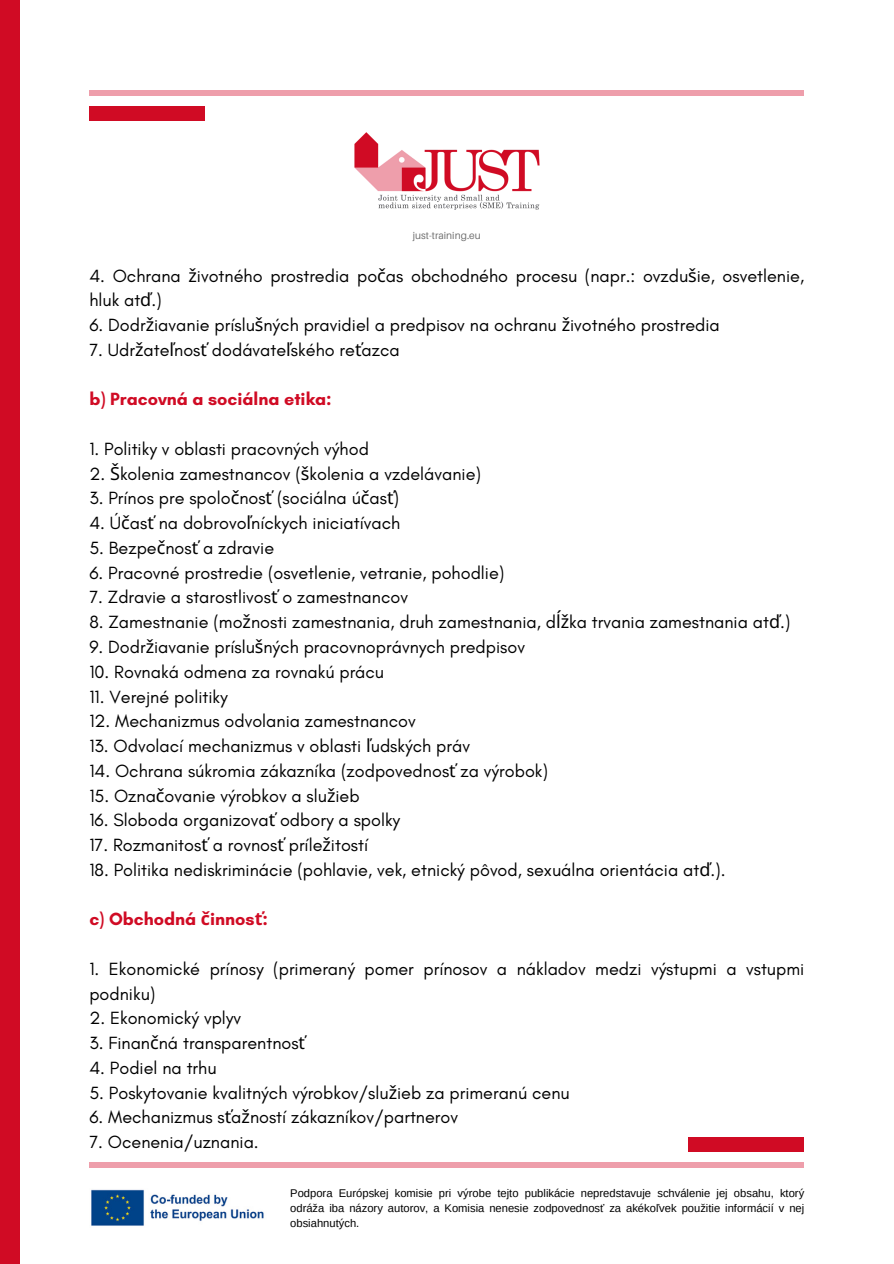
<style>
.page{position:relative;width:894px;height:1264px;background:#fff}
.page>*{position:absolute;margin:0;border:0;box-sizing:border-box;transform-origin:0 0}
.t1{font:18px/24.8px "Glacial Indifference";color:#000}
.t2{font:700 18px "Glacial Indifference";color:#d00b24}
.t3{font:11.25px/14.9px "Arimo";color:#000;text-align:justify}
.t4{font:10.2px "Aileron";color:#737373}
.s1{font-family:"Noto Sans"}
</style>
<div class="page">
<img style="left:354px;top:132px;width:186px;height:78px">
<img style="left:91px;top:1189px;width:173px;height:37px">
<div style="left:89px;top:1162px;width:715px;height:5px;background:#ee9eab"></div>
<div style="left:89px;top:90px;width:715px;height:6px;background:#ee9eab"></div>
<div style="left:89px;top:106px;width:116px;height:14px;background:#d00b24"></div>
<div style="left:688px;top:1137px;width:116px;height:14px;background:#d00b24"></div>
<div style="left:0;top:0;width:20px;height:1263px;background:#d00b24"></div>
<p class="t4" style="left:412px;top:229px;width:70px">just-training.eu</p>
<p class="t1" style="left:89px;top:263px;width:716px">4. Ochrana <span class="s1">ž</span>ivotného prostredia po<span class="s1">č</span>as obchodného procesu (napr.: ovzdu<span class="s1">š</span>ie, osvetlenie, hluk at<span class="s1">ď</span>.)</p>
<p class="t1" style="left:89px;top:312px;width:631px">6. Dodr<span class="s1">ž</span>iavanie príslu<span class="s1">š</span>ných pravidiel a predpisov na ochranu <span class="s1">ž</span>ivotného prostredia</p>
<p class="t1" style="left:89px;top:337px;width:312px">7. Udr<span class="s1">ž</span>ate<span class="s1">ľ</span>nos<span class="s1">ť</span> dodávate<span class="s1">ľ</span>ského re<span class="s1">ť</span>azca</p>
<p class="t2" style="left:89px;top:388px;width:244px">b) Pracovná a sociálna etika:</p>
<p class="t1" style="left:89px;top:436px;width:281px">1. Politiky v oblasti pracovných výhod</p>
<p class="t1" style="left:89px;top:461px;width:393px">2. <span class="s1">Š</span>kolenia zamestnancov (<span class="s1">š</span>kolenia a vzdelávanie)</p>
<p class="t1" style="left:89px;top:485px;width:311px">3. Prínos pre spolo<span class="s1">č</span>nos<span class="s1">ť</span> (sociálna ú<span class="s1">č</span>as<span class="s1">ť</span>)</p>
<p class="t1" style="left:89px;top:510px;width:312px">4. Ú<span class="s1">č</span>as<span class="s1">ť</span> na dobrovo<span class="s1">ľ</span>níckych iniciatívach</p>
<p class="t1" style="left:89px;top:535px;width:186px">5. Bezpe<span class="s1">č</span>nos<span class="s1">ť</span> a zdravie</p>
<p class="t1" style="left:89px;top:560px;width:416px">6. Pracovné prostredie (osvetlenie, vetranie, pohodlie)</p>
<p class="t1" style="left:89px;top:584px;width:320px">7. Zdravie a starostlivos<span class="s1">ť</span> o zamestnancov</p>
<p class="t1" style="left:89px;top:609px;width:702px">8. Zamestnanie (mo<span class="s1">ž</span>nosti zamestnania, druh zamestnania, d<span class="s1">ĺž</span>ka trvania zamestnania at<span class="s1">ď</span>.)</p>
<p class="t1" style="left:89px;top:634px;width:437px">9. Dodr<span class="s1">ž</span>iavanie príslu<span class="s1">š</span>ných pracovnoprávnych predpisov</p>
<p class="t1" style="left:89px;top:659px;width:296px">10. Rovnaká odmena za rovnakú prácu</p>
<p class="t1" style="left:89px;top:683px;width:140px">11. Verejné politiky</p>
<p class="t1" style="left:89px;top:708px;width:328px">12. Mechanizmus odvolania zamestnancov</p>
<p class="t1" style="left:89px;top:733px;width:382px">13. Odvolací mechanizmus v oblasti <span class="s1">ľ</span>udských práv</p>
<p class="t1" style="left:89px;top:758px;width:460px">14. Ochrana súkromia zákazníka (zodpovednos<span class="s1">ť</span> za výrobok)</p>
<p class="t1" style="left:89px;top:782px;width:272px">15. Ozna<span class="s1">č</span>ovanie výrobkov a slu<span class="s1">ž</span>ieb</p>
<p class="t1" style="left:89px;top:807px;width:312px">16. Sloboda organizova<span class="s1">ť</span> odbory a spolky</p>
<p class="t1" style="left:89px;top:832px;width:280px">17. Rozmanitos<span class="s1">ť</span> a rovnos<span class="s1">ť</span> príle<span class="s1">ž</span>itostí</p>
<p class="t1" style="left:89px;top:857px;width:637px">18. Politika nediskriminácie (pohlavie, vek, etnický pôvod, sexuálna orientácia at<span class="s1">ď</span>.).</p>
<p class="t2" style="left:89px;top:908px;width:180px">c) Obchodná <span class="s1">č</span>innos<span class="s1">ť</span>:</p>
<p class="t1" style="left:89px;top:956px;width:716px">1. Ekonomické prínosy (primeraný pomer prínosov a nákladov medzi výstupmi a vstupmi podniku)</p>
<p class="t1" style="left:89px;top:1005px;width:153px">2. Ekonomický vplyv</p>
<p class="t1" style="left:89px;top:1030px;width:217px">3. Finan<span class="s1">č</span>ná transparentnos<span class="s1">ť</span></p>
<p class="t1" style="left:89px;top:1055px;width:129px">4. Podiel na trhu</p>
<p class="t1" style="left:89px;top:1079px;width:481px">5. Poskytovanie kvalitných výrobkov/slu<span class="s1">ž</span>ieb za primeranú cenu</p>
<p class="t1" style="left:89px;top:1104px;width:370px">6. Mechanizmus s<span class="s1">ť</span>a<span class="s1">ž</span>ností zákazníkov/partnerov</p>
<p class="t1" style="left:89px;top:1129px;width:171px">7. Ocenenia/uznania.</p>
<p class="t3" style="left:290px;top:1185px;width:515px">Podpora Európskej komisie pri výrobe tejto publikácie nepredstavuje schválenie jej obsahu, ktorý odráža iba názory autorov, a Komisia nenesie zodpovednosť za akékoľvek použitie informácií v nej obsiahnutých.</p>
</div>
